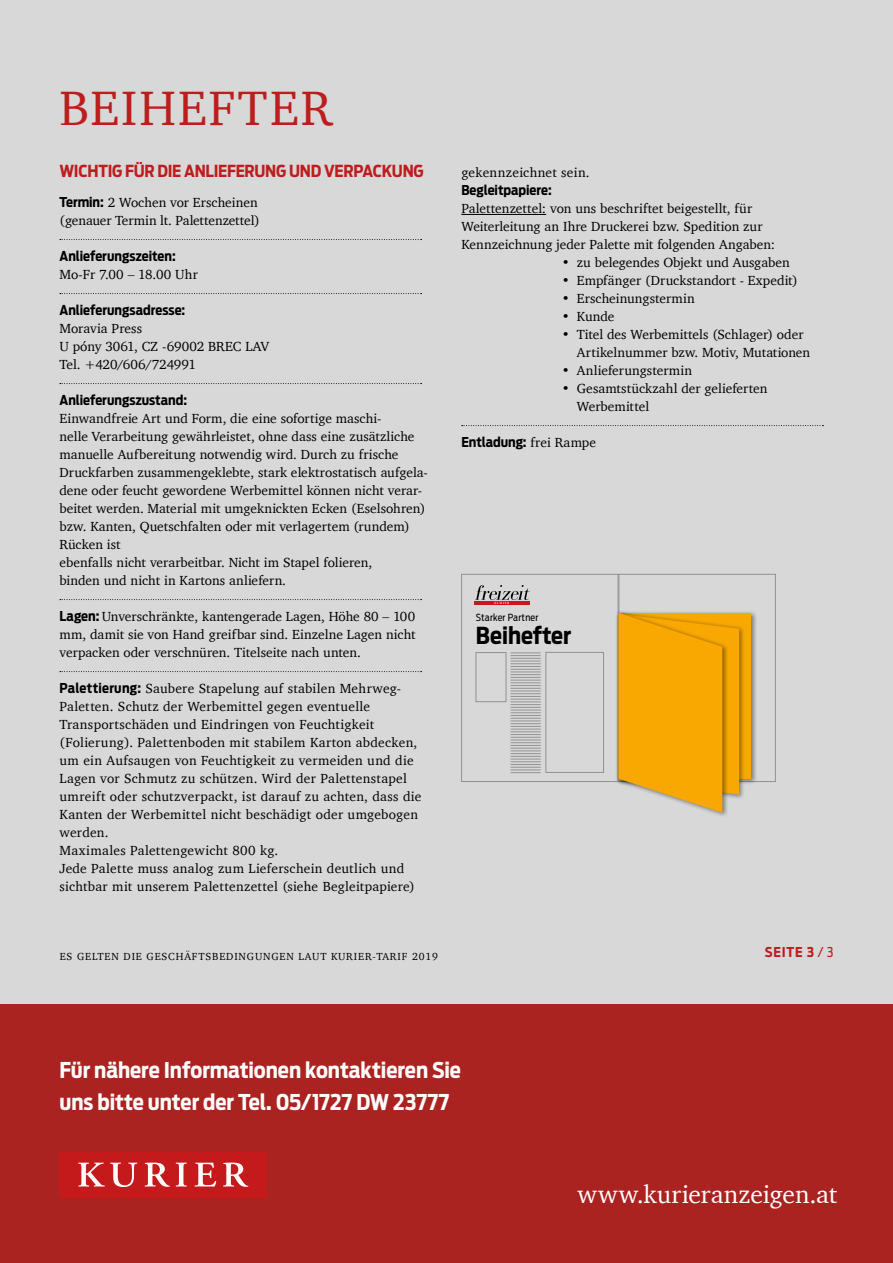
<style>
.page{position:relative;width:893px;height:1263px;background:#ab2321}
.page>*{position:absolute;margin:0;border:0;box-sizing:border-box;transform-origin:0 0}
.t1{font:49.5px "Charter";letter-spacing:.045em;color:#bd1d1d}
.t2{font:25.5px "Charter";color:#fff}
.t3{font:700 23.25px "Antenna Cond";color:#000}
.t4{font:700 21.6px/31.5px "Antenna Cond";letter-spacing:-.005em;color:#fff}
.t5{font:700 16.5px "Antenna Cond";letter-spacing:-.02em;color:#bd1d1d}
.t6{font:13.5px/18px "Charter";letter-spacing:.005em;color:#000}
.t7{font:700 13.5px "Antenna Cond";color:#000}
.t8{font:700 13.5px "Antenna Cond";letter-spacing:.06em;color:#bd1d1d}
.t9{font:10.5px "Charter";letter-spacing:.08em;color:#000}
.t10{font:9.75px "Antenna Cond";letter-spacing:.02em;color:#000}
.s1{font-family:"Antenna Cond";font-weight:700}
.s2{font-family:"Charter";font-weight:400}
.s3{font-weight:400}
</style>
<div class="page">
<div style="left:0;top:0;width:893px;height:1003px;background:#d8d8d8"></div>
<svg style="left:60px;top:239px;width:362px;height:1px"></svg>
<svg style="left:60px;top:293px;width:362px;height:1px"></svg>
<svg style="left:60px;top:383px;width:362px;height:1px"></svg>
<svg style="left:60px;top:599px;width:362px;height:1px"></svg>
<svg style="left:60px;top:671px;width:362px;height:1px"></svg>
<hr style="left:461px;top:214px;width:85px;height:1px;background:#000">
<svg style="left:462px;top:425px;width:361px;height:1px"></svg>
<div style="left:60px;top:1152px;width:207px;height:45px;background:#c51a1b"></div>
<svg style="left:78px;top:1162px;width:59px;height:25px"></svg>
<svg style="left:145px;top:1162px;width:25px;height:25px"></svg>
<svg style="left:176px;top:1162px;width:11px;height:24px"></svg>
<svg style="left:194px;top:1162px;width:22px;height:24px"></svg>
<svg style="left:223px;top:1162px;width:25px;height:25px"></svg>
<div style="left:461px;top:574px;width:157px;height:208px;border:1px solid #929292"></div>
<div style="left:619px;top:574px;width:157px;height:208px;border:1px solid #929292"></div>
<div style="left:546px;top:652px;width:58px;height:121px;border:1px solid #929292"></div>
<hr style="left:510px;top:753px;width:31px;height:1px;background:#929292">
<hr style="left:510px;top:666px;width:31px;height:1px;background:#929292">
<hr style="left:510px;top:710px;width:31px;height:1px;background:#929292">
<hr style="left:510px;top:731px;width:31px;height:1px;background:#929292">
<hr style="left:510px;top:688px;width:31px;height:1px;background:#929292">
<hr style="left:510px;top:761px;width:31px;height:1px;background:#929292">
<hr style="left:510px;top:674px;width:31px;height:1px;background:#929292">
<hr style="left:510px;top:718px;width:31px;height:1px;background:#929292">
<hr style="left:510px;top:740px;width:31px;height:1px;background:#929292">
<hr style="left:510px;top:652px;width:31px;height:1px;background:#929292">
<hr style="left:510px;top:696px;width:31px;height:1px;background:#929292">
<hr style="left:510px;top:769px;width:31px;height:1px;background:#929292">
<hr style="left:510px;top:682px;width:31px;height:1px;background:#929292">
<hr style="left:510px;top:726px;width:31px;height:1px;background:#929292">
<hr style="left:510px;top:748px;width:31px;height:1px;background:#929292">
<hr style="left:510px;top:661px;width:31px;height:1px;background:#929292">
<hr style="left:510px;top:704px;width:31px;height:1px;background:#929292">
<hr style="left:510px;top:756px;width:31px;height:1px;background:#929292">
<hr style="left:510px;top:669px;width:31px;height:1px;background:#929292">
<hr style="left:510px;top:712px;width:31px;height:1px;background:#929292">
<hr style="left:510px;top:734px;width:31px;height:1px;background:#929292">
<hr style="left:510px;top:691px;width:31px;height:1px;background:#929292">
<hr style="left:510px;top:764px;width:31px;height:1px;background:#929292">
<hr style="left:510px;top:677px;width:31px;height:1px;background:#929292">
<hr style="left:510px;top:720px;width:31px;height:1px;background:#929292">
<hr style="left:510px;top:742px;width:31px;height:1px;background:#929292">
<hr style="left:510px;top:655px;width:31px;height:1px;background:#929292">
<hr style="left:510px;top:699px;width:31px;height:1px;background:#929292">
<hr style="left:510px;top:772px;width:31px;height:1px;background:#929292">
<hr style="left:510px;top:685px;width:31px;height:1px;background:#929292">
<hr style="left:510px;top:729px;width:31px;height:1px;background:#929292">
<hr style="left:510px;top:750px;width:31px;height:1px;background:#929292">
<hr style="left:510px;top:663px;width:31px;height:1px;background:#929292">
<hr style="left:510px;top:707px;width:31px;height:1px;background:#929292">
<hr style="left:510px;top:759px;width:31px;height:1px;background:#929292">
<hr style="left:510px;top:671px;width:31px;height:1px;background:#929292">
<hr style="left:510px;top:715px;width:31px;height:1px;background:#929292">
<hr style="left:510px;top:737px;width:31px;height:1px;background:#929292">
<hr style="left:510px;top:693px;width:31px;height:1px;background:#929292">
<hr style="left:510px;top:767px;width:31px;height:1px;background:#929292">
<hr style="left:510px;top:680px;width:31px;height:1px;background:#929292">
<hr style="left:510px;top:723px;width:31px;height:1px;background:#929292">
<hr style="left:510px;top:745px;width:31px;height:1px;background:#929292">
<hr style="left:510px;top:658px;width:31px;height:1px;background:#929292">
<hr style="left:510px;top:701px;width:31px;height:1px;background:#929292">
<div style="left:476px;top:652px;width:30px;height:50px;border:1px solid #929292"></div>
<svg style="left:475px;top:585px;width:55px;height:19px"></svg>
<div style="left:616px;top:610px;width:141px;height:175px;background:#000;opacity:.45"></div>
<div style="left:620px;top:613px;width:131px;height:166px;background:#f8a800"></div>
<div style="left:615px;top:611px;width:130px;height:190px;background:#000;opacity:.45"></div>
<div style="left:615px;top:610px;width:113px;height:208px;background:#000;opacity:.45"></div>
<svg style="left:618px;top:613px;width:121px;height:200px"></svg>
<h1 class="t1" style="left:60px;top:65px;width:275px">BEIHEFTER</h1>
<p class="t5" style="left:60px;top:161px;width:366px">WICHTIG FÜR DIE ANLIEFERUNG UND VERPACKUNG</p>
<p class="t6" style="left:60px;top:193px;width:202px"><span class="s1">Termin:</span> 2 Wochen vor Erscheinen (genauer Termin lt. Palettenzettel)</p>
<p class="t7" style="left:60px;top:248px;width:118px">Anlieferungszeiten:</p>
<p class="t6" style="left:60px;top:265px;width:140px">Mo-Fr 7.00 – 18.00 Uhr</p>
<p class="t7" style="left:60px;top:302px;width:127px">Anlieferungsadresse:</p>
<p class="t6" style="left:60px;top:319px;width:211px">Moravia Press<br>U póny 3061, CZ -69002 BREC LAV<br>Tel. +420/606/724991</p>
<p class="t7" style="left:60px;top:392px;width:129px">Anlieferungszustand:</p>
<p class="t6" style="left:60px;top:409px;width:370px">Einwandfreie Art und Form, die eine sofortige maschi-<br>nelle Verarbeitung gewährleistet, ohne dass eine zusätzliche manuelle Aufbereitung notwendig wird. Durch zu frische Druckfarben zusammengeklebte, stark elektrostatisch aufgela&shy;dene oder feucht gewordene Werbemittel können nicht verar&shy;beitet werden. Material mit umgeknickten Ecken (Eselsohren) bzw. Kanten, Quetschfalten oder mit verlagertem (rundem)<br>Rücken ist<br>ebenfalls nicht verarbeitbar. Nicht im Stapel folieren,<br>binden und nicht in Kartons anliefern.</p>
<p class="t6" style="left:60px;top:607px;width:358px;text-align:justify"><span class="s1">Lagen:</span> Unverschränkte, kantengerade Lagen, Höhe 80 – 100 mm, damit sie von Hand greifbar sind. Einzelne Lagen nicht verpacken oder verschnüren. Titelseite nach unten.</p>
<p class="t6" style="left:60px;top:679px;width:363px"><span class="s1">Palettierung:</span> Saubere Stapelung auf stabilen Mehrweg-Paletten. Schutz der Werbemittel gegen eventuelle Transportschäden und Eindringen von Feuchtigkeit (Folierung). Palettenboden mit stabilem Karton abdecken, um ein Aufsaugen von Feuchtigkeit zu vermeiden und die Lagen vor Schmutz zu schützen. Wird der Palettenstapel umreift oder schutzverpackt, ist darauf zu achten, dass die Kanten der Werbemittel nicht beschädigt oder umgebogen werden.<br>Maximales Palettengewicht 800 kg.<br>Jede Palette muss analog zum Lieferschein deutlich und sichtbar mit unserem Palettenzettel (siehe Begleitpapiere)</p>
<p class="t9" style="left:60px;top:947px;width:380px">ES GELTEN DIE GESCHÄFTSBEDINGUNGEN LAUT KURIER-TARIF 2019</p>
<p class="t6" style="left:461px;top:163px;width:130px">gekennzeichnet sein.</p>
<p class="t7" style="left:461px;top:182px;width:92px">Begleitpapiere:</p>
<p class="t6" style="left:461px;top:199px;width:315px">Palettenzettel: von uns beschriftet beigestellt, für<br>Weiterleitung an Ihre Druckerei bzw. Spedition zur<br>Kennzeichnung jeder Palette mit folgenden Angaben:</p>
<p class="t6" style="left:562px;top:253px;width:229px">• zu belegendes Objekt und Ausgaben</p>
<p class="t6" style="left:562px;top:271px;width:237px">• Empfänger (Druckstandort - Expedit)</p>
<p class="t6" style="left:562px;top:289px;width:134px">• Erscheinungstermin</p>
<p class="t6" style="left:562px;top:307px;width:54px">• Kunde</p>
<p class="t6" style="left:577px;top:325px;width:235px;text-indent:-15px">• Titel des Werbemittels (Schlager) oder<br>Artikelnummer bzw. Motiv, Mutationen</p>
<p class="t6" style="left:562px;top:361px;width:132px">• Anlieferungstermin</p>
<p class="t6" style="left:577px;top:379px;width:192px;text-indent:-15px">• Gesamtstückzahl der gelieferten<br>Werbemittel</p>
<p class="t7" style="left:461px;top:434px;width:136px">Entladung: <span class="s2">frei Rampe</span></p>
<p class="t10" style="left:476px;top:611px;width:64px">Starker Partner</p>
<h3 class="t3" style="left:476px;top:622px;width:97px">Beihefter</h3>
<p class="t8" style="left:765px;top:944px;width:70px">SEITE 3 <span class="s3">/ 3</span></p>
<h3 class="t4" style="left:60px;top:1054px;width:403px">Für nähere Informationen kontaktieren Sie uns bitte unter der Tel. 05/1727 DW 23777</h3>
<h2 class="t2" style="left:578px;top:1172px;width:261px">www.kurieranzeigen.at</h2>
</div>
